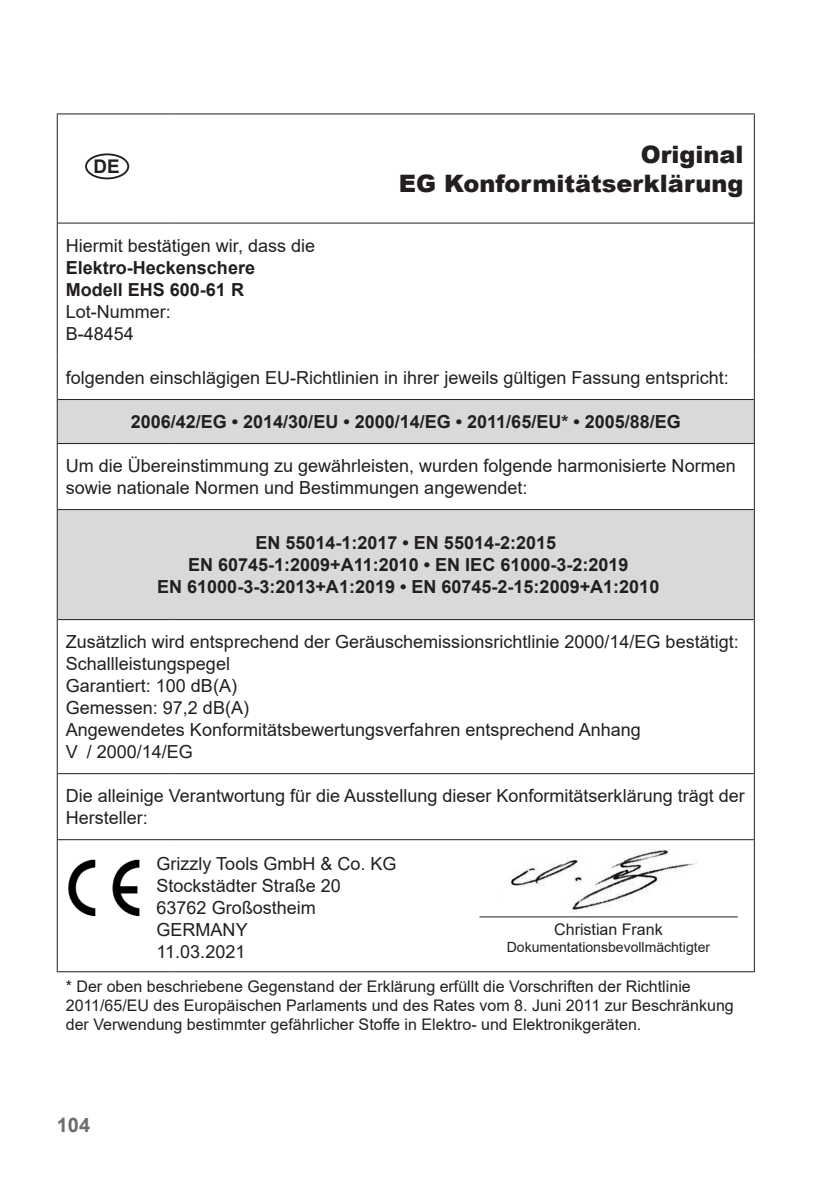
<style>
.page{position:relative;width:840px;height:1191px;background:#fff}
.page>*{position:absolute;margin:0;border:0;box-sizing:border-box;transform-origin:0 0}
.CE_-_Überschrift{font:900 24px/28.8px "Arial";color:#231f20;text-align:right}
.t1{font:700 20px "Arial";color:#6c6d70}
.t2{font:700 18.8px "Arial";color:#231f20}
.CE-Text{font:18px/22px "Arial";color:#231f20}
.Fließtext_fett_D{font:700 18px "Arial";color:#231f20}
.Fließtext_CE{font:18px/22px "Arial";color:#231f20}
.Fließtext_CE-2{font:700 18px/22px "Arial";color:#231f20}
.CE-Text-2{font:700 18px "Arial";color:#231f20}
.CE-Text-3{font:16px/19.2px "Arial";color:#231f20}
.Fließtext_CE-3{font:16px "Arial";color:#231f20}
.Fließtext_CE-4{font:14px "Arial";color:#231f20}
.s1{font-weight:400}
</style>
<div class="page">
<svg style="left:58px;top:400px;width:695px;height:219px;fill:#d9d9d9"></svg>
<hr style="left:57px;top:223px;width:1px;height:132px;background:#231f20">
<hr style="left:753px;top:223px;width:1px;height:132px;background:#231f20">
<hr style="left:57px;top:355px;width:1px;height:44px;background:#231f20">
<hr style="left:753px;top:355px;width:1px;height:44px;background:#231f20">
<hr style="left:57px;top:399px;width:1px;height:44px;background:#231f20">
<hr style="left:753px;top:399px;width:1px;height:44px;background:#231f20">
<hr style="left:57px;top:443px;width:115px;height:1px;background:#231f20">
<hr style="left:57px;top:444px;width:1px;height:65px;background:#231f20">
<hr style="left:172px;top:443px;width:582px;height:1px;background:#231f20">
<hr style="left:753px;top:444px;width:1px;height:65px;background:#231f20">
<hr style="left:753px;top:509px;width:1px;height:110px;background:#231f20">
<hr style="left:57px;top:619px;width:1px;height:154px;background:#231f20">
<hr style="left:753px;top:619px;width:1px;height:154px;background:#231f20">
<hr style="left:57px;top:773px;width:115px;height:1px;background:#231f20">
<hr style="left:57px;top:774px;width:1px;height:65px;background:#231f20">
<hr style="left:172px;top:773px;width:582px;height:1px;background:#231f20">
<hr style="left:753px;top:774px;width:1px;height:65px;background:#231f20">
<hr style="left:57px;top:839px;width:115px;height:1px;background:#231f20">
<hr style="left:57px;top:840px;width:1px;height:131px;background:#231f20">
<hr style="left:172px;top:839px;width:582px;height:1px;background:#231f20">
<hr style="left:753px;top:840px;width:1px;height:131px;background:#231f20">
<hr style="left:58px;top:399px;width:114px;height:1px;background:#231f20">
<hr style="left:172px;top:399px;width:581px;height:1px;background:#231f20">
<hr style="left:57px;top:113px;width:115px;height:1px;background:#231f20">
<hr style="left:57px;top:114px;width:1px;height:109px;background:#231f20">
<hr style="left:172px;top:113px;width:582px;height:1px;background:#231f20">
<hr style="left:753px;top:114px;width:1px;height:109px;background:#231f20">
<hr style="left:58px;top:222px;width:114px;height:1px;background:#231f20">
<hr style="left:172px;top:222px;width:581px;height:1px;background:#231f20">
<hr style="left:58px;top:509px;width:114px;height:1px;background:#231f20">
<hr style="left:172px;top:509px;width:581px;height:1px;background:#231f20">
<hr style="left:58px;top:619px;width:114px;height:1px;background:#231f20">
<hr style="left:172px;top:619px;width:581px;height:1px;background:#231f20">
<hr style="left:57px;top:509px;width:1px;height:110px;background:#231f20">
<hr style="left:57px;top:971px;width:115px;height:1px;background:#231f20">
<hr style="left:172px;top:971px;width:582px;height:1px;background:#231f20">
<div style="left:85px;top:153px;width:44px;height:26px;border:2px solid #231f20;border-radius:50%"></div>
<img style="left:68px;top:859px;width:72px;height:58px">
<hr style="left:479px;top:916px;width:258px;height:1px;background:#231f20">
<img style="left:511px;top:849px;width:186px;height:63px">
<p class="t2" style="left:94px;top:153px;width:28px">DE</p>
<p class="CE_-_Überschrift" style="left:399px;top:139px;width:346px">Original<br>EG Konformitätserklärung</p>
<p class="Fließtext_CE-2" style="left:66px;top:235px;width:251px"><span class="s1">Hiermit bestätigen wir, dass die<br></span>Elektro-Heckenschere<br>Modell EHS 600-61 R</p>
<p class="Fließtext_CE" style="left:66px;top:300px;width:107px">Lot-Nummer:</p>
<p class="Fließtext_CE" style="left:66px;top:322px;width:70px">B-48454</p>
<p class="CE-Text" style="left:66px;top:367px;width:664px">folgenden einschlägigen EU-Richtlinien in ihrer jeweils gültigen Fassung entspricht:</p>
<p class="CE-Text-2" style="left:131px;top:409px;width:551px">2006/42/EG • 2014/30/EU • 2000/14/EG • 2011/65/EU* • 2005/88/EG</p>
<p class="CE-Text" style="left:66px;top:455px;width:671px">Um die Übereinstimmung zu gewährleisten, wurden folgende harmonisierte Normen sowie nationale Normen und Bestimmungen angewendet:</p>
<p class="Fließtext_fett_D" style="left:255px;top:530px;width:302px">EN 55014-1:2017 • EN 55014-2:2015</p>
<p class="Fließtext_fett_D" style="left:188px;top:552px;width:442px">EN 60745-1:2009+A11:2010 • EN IEC 61000-3-2:2019</p>
<p class="Fließtext_fett_D" style="left:157px;top:574px;width:503px">EN 61000-3-3:2013+A1:2019 • EN 60745-2-15:2009+A1:2010</p>
<p class="CE-Text" style="left:66px;top:631px;width:674px">Zusätzlich wird entsprechend der Geräuschemissionsrichtlinie 2000/14/EG bestätigt:</p>
<p class="CE-Text" style="left:66px;top:653px;width:173px">Schallleistungspegel<br>Garantiert: 100 dB(A)</p>
<p class="CE-Text" style="left:66px;top:697px;width:185px">Gemessen: 97,2 dB(A)</p>
<p class="CE-Text" style="left:66px;top:719px;width:576px">Angewendetes Konformitätsbewertungsverfahren entsprechend Anhang<br>V / 2000/14/EG</p>
<p class="CE-Text" style="left:66px;top:785px;width:680px">Die alleinige Verantwortung für die Ausstellung dieser Konformitätserklärung trägt der<br>Hersteller:</p>
<p class="Fließtext_CE" style="left:156px;top:853px;width:241px">Grizzly Tools GmbH &amp; Co. KG<br>Stockstädter Straße 20<br>63762 Großostheim<br>GERMANY<br>11.03.2021</p>
<p class="CE-Text-3" style="left:66px;top:976px;width:669px">* Der oben beschriebene Gegenstand der Erklärung erfüllt die Vorschriften der Richtlinie<br>2011/65/EU des Europäischen Parlaments und des Rates vom 8. Juni 2011 zur Beschränkung der Verwendung bestimmter gefährlicher Stoffe in Elektro- und Elektronikgeräten.</p>
<p class="Fließtext_CE-3" style="left:554px;top:918px;width:110px">Christian Frank</p>
<p class="Fließtext_CE-4" style="left:506px;top:937px;width:205px">Dokumentationsbevollmächtigter</p>
<p class="t1" style="left:57px;top:1110px;width:35px">104</p>
</div>
